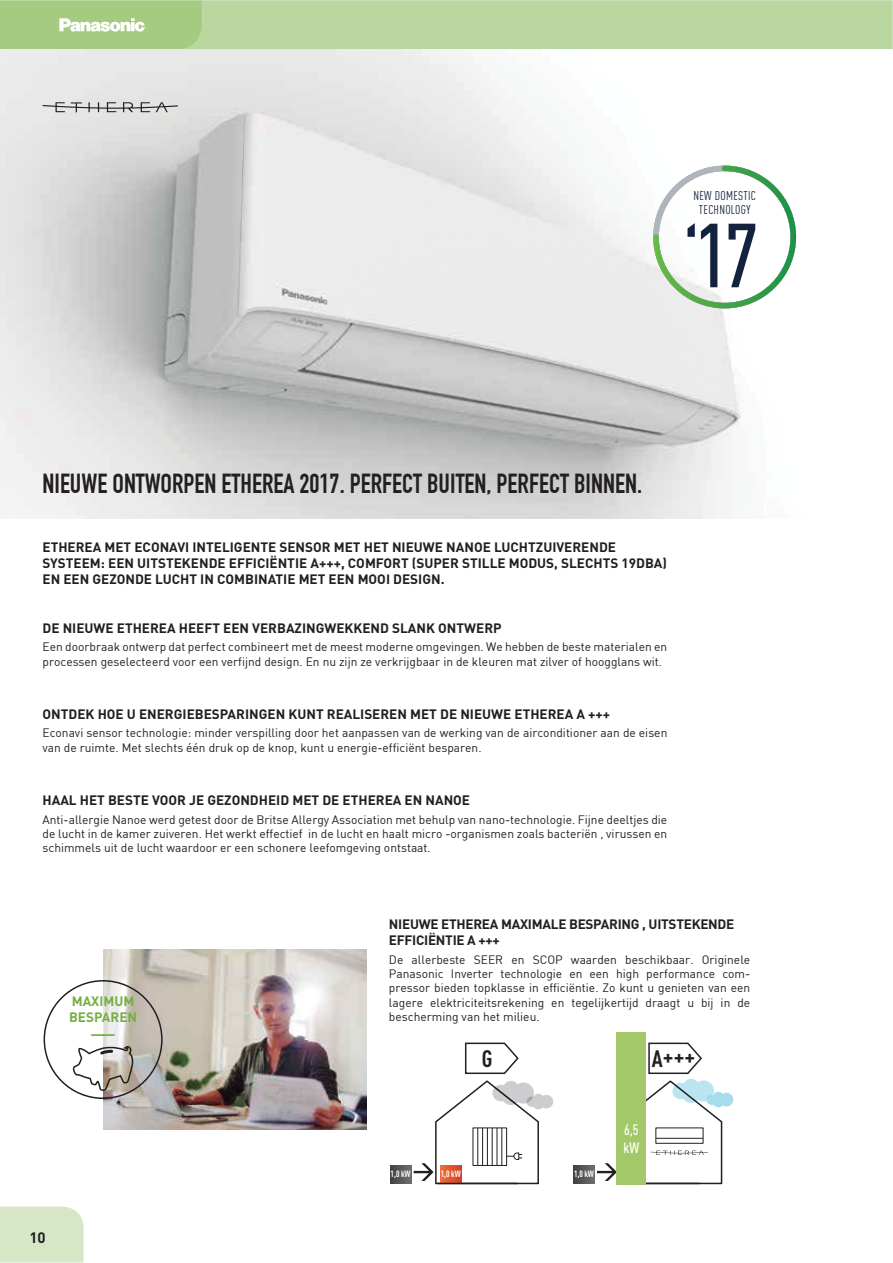
<style>
.page{position:relative;width:893px;height:1263px;background:#fff}
.page>*{position:absolute;margin:0;border:0;box-sizing:border-box;transform-origin:0 0}
.t1{font:700 27px "DIN Condensed";color:#231f20}
.t2{font:700 23.4px "DIN Cond";color:#231f20}
.t3{font:500 15px/18px "DIN Cond";color:#fff}
.t4{font:700 15px "DIN";color:#231f20}
.t5{font:700 14.7px "DIN Cond";color:#fff}
.t6{font:700 13.5px/16.2px "DIN";color:#231f20}
.t7{font:700 13.5px/16.2px "DIN";letter-spacing:-.02em;color:#231f20}
.t8{font:700 13.5px/16.2px "DIN";color:#75af42;text-align:center}
.t9{font:12.6px/13.6px "DIN Cond";letter-spacing:.02em;color:#14233d;text-align:center}
.t10{font:12px/14.4px "DIN";color:#231f20}
.t11{font:700 9px "DIN Cond";color:#fff;scale:.95 1}
</style>
<div class="page">
<div style="left:0;top:1207px;width:84px;height:56px;background:#d6e6c6"></div>
<svg style="left:0;top:0;width:893px;height:50px;background:#b7d59b"></svg>
<svg style="left:390px;top:1165px;width:21px;height:18px"></svg>
<svg style="left:597px;top:1042px;width:136px;height:143px"></svg>
<div style="left:573px;top:1165px;width:22px;height:18px;background:linear-gradient(to right,#414042,#6a6c6e)"></div>
<div style="left:655px;top:1128px;width:48px;height:16px;border:1px solid #231f20"></div>
<hr style="left:656px;top:1138px;width:47px;height:1px;background:#231f20">
<svg style="left:414px;top:1042px;width:139px;height:142px"></svg>
<svg style="left:440px;top:1165px;width:21px;height:18px"></svg>
<hr style="left:619px;top:1183px;width:81px;height:1px;background:#231f20">
<hr style="left:437px;top:1183px;width:81px;height:1px;background:#231f20">
<img style="left:0;top:50px;width:797px;height:469px">
<svg style="left:43px;top:102px;width:135px;height:10px"></svg>
<img style="left:103px;top:949px;width:263px;height:181px">
<svg style="left:653px;top:166px;width:143px;height:142px"></svg>
<div style="left:44px;top:980px;width:119px;height:119px;border:2px solid #231f20;border-radius:50%"></div>
<svg style="left:71px;top:1044px;width:64px;height:48px"></svg>
<div style="left:616px;top:1033px;width:30px;height:152px;background:#a3c867"></div>
<p class="t9" style="left:693px;top:189px;width:64px">NEW DOMESTIC<br>TECHNOLOGY</p>
<h1 class="t1" style="left:43px;top:474px;width:601px">NIEUWE ONTWORPEN ETHEREA 2017. PERFECT BUITEN, PERFECT BINNEN.</h1>
<p class="t6" style="left:43px;top:540px;width:626px">ETHEREA MET ECONAVI INTELIGENTE SENSOR MET HET NIEUWE NANOE LUCHTZUIVERENDE<br>SYSTEEM: EEN UITSTEKENDE EFFICIËNTIE A+++, COMFORT (SUPER STILLE MODUS, SLECHTS 19DBA)<br>EN EEN GEZONDE LUCHT IN COMBINATIE MET EEN MOOI DESIGN.</p>
<p class="t6" style="left:43px;top:621px;width:461px">DE NIEUWE ETHEREA HEEFT EEN VERBAZINGWEKKEND SLANK ONTWERP</p>
<p class="t10" style="left:43px;top:640px;width:626px">Een doorbraak ontwerp dat perfect combineert met de meest moderne omgevingen. We hebben de beste materialen en processen geselecteerd voor een verfijnd design. En nu zijn ze verkrijgbaar in de kleuren mat zilver of hoogglans wit.</p>
<p class="t6" style="left:43px;top:707px;width:569px">ONTDEK HOE U ENERGIEBESPARINGEN KUNT REALISEREN MET DE NIEUWE ETHEREA A +++</p>
<p class="t10" style="left:43px;top:726px;width:626px">Econavi sensor technologie: minder verspilling door het aanpassen van de werking van de airconditioner aan de eisen van de ruimte. Met slechts één druk op de knop, kunt u energie-efficiënt besparen.</p>
<p class="t6" style="left:43px;top:793px;width:429px">HAAL HET BESTE VOOR JE GEZONDHEID MET DE ETHEREA EN NANOE</p>
<p class="t10" style="left:43px;top:812px;width:626px;text-align:justify">Anti-allergie Nanoe werd getest door de Britse Allergy Association met behulp van nano-technologie. Fijne deeltjes die de lucht in de kamer zuiveren. Het werkt effectief in de lucht en haalt micro -organismen zoals bacteriën , virussen en schimmels uit de lucht waardoor er een schonere leefomgeving ontstaat.</p>
<p class="t8" style="left:69px;top:994px;width:70px">MAXIMUM<br>BESPAREN ——</p>
<p class="t4" style="left:29px;top:1232px;width:18px">10</p>
<p class="t7" style="left:389px;top:917px;width:347px">NIEUWE ETHEREA MAXIMALE BESPARING , UITSTEKENDE<br>EFFICIËNTIE A +++</p>
<p class="t10" style="left:389px;top:952px;width:363px;text-align:justify">De allerbeste SEER en SCOP waarden beschikbaar. Originele Panasonic Inverter technologie en een high performance com&shy;pressor bieden topklasse in efficiëntie. Zo kunt u genieten van een lagere elektriciteitsrekening en tegelijkertijd draagt u bij in de bescherming van het milieu.</p>
<h2 class="t2" style="left:482px;top:1045px;width:12px">G</h2>
<h2 class="t2" style="left:652px;top:1043px;width:45px">A+++</h2>
<p class="t11" style="left:391px;top:1169px;width:23px">1,0 kW</p>
<p class="t11" style="left:441px;top:1169px;width:23px">1,0 kW</p>
<p class="t11" style="left:574px;top:1169px;width:23px">1,0 kW</p>
<p class="t3" style="left:623px;top:1122px;width:17px">6,5 kW</p>
<p class="t5" style="left:626px;top:1134px;width:17px">8,5</p>
</div>
